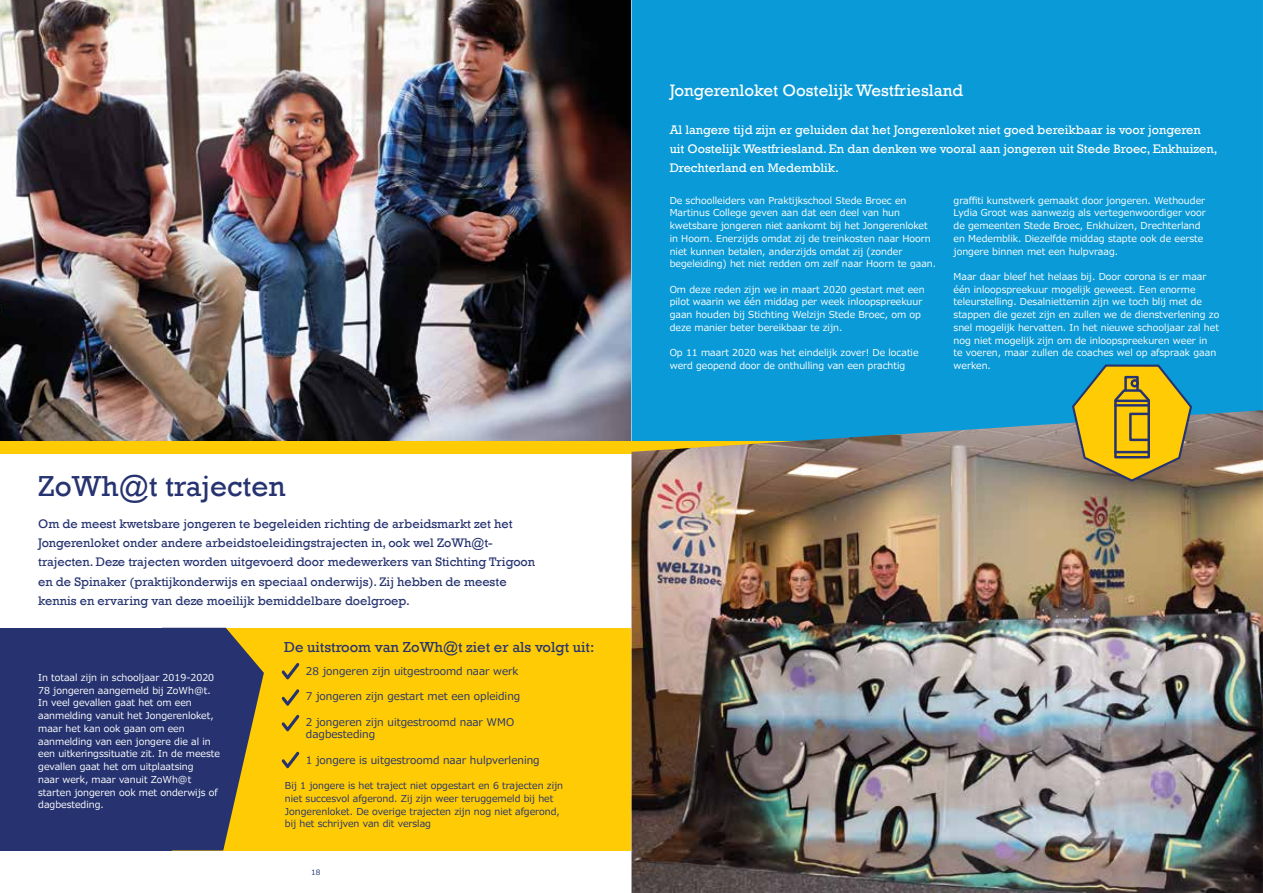
<style>
.page{position:relative;width:1263px;height:893px;background:#fff}
.page>*{position:absolute;margin:0;border:0;box-sizing:border-box;transform-origin:0 0}
.t1{font:29.7px "Rockwell";color:#263370}
.t2{font:16.95px "Rockwell";color:#fff}
.t3{font:14.85px "Rockwell";color:#263370}
.t4{font:12.75px/19px "Rockwell";color:#263370}
.t5{font:12.75px/19px "Rockwell";color:#fff}
.t6{font:10.65px/12.8px "Meiryo UIW53";color:#263370}
.t7{font:9.6px/12.8px "Meiryo UIW53";color:#fff}
.t8{font:9.6px/12.8px "Meiryo UIW53";color:#263370}
.t9{font:7.35px "Meiryo UIW53";color:#263370}
</style>
<div class="page">
<img style="left:0;top:0;width:631px;height:441px">
<div style="left:0;top:628px;width:212px;height:222px;background:#263370"></div>
<div style="left:0;top:441px;width:631px;height:13px;background:#fecb04"></div>
<div style="left:172px;top:628px;width:459px;height:222px;background:#fecb04"></div>
<svg style="left:282px;top:663px;width:17px;height:16px"></svg>
<svg style="left:282px;top:689px;width:17px;height:17px"></svg>
<svg style="left:282px;top:715px;width:17px;height:16px"></svg>
<svg style="left:282px;top:751px;width:17px;height:17px"></svg>
<svg style="left:172px;top:628px;width:92px;height:222px"></svg>
<div style="left:632px;top:0;width:631px;height:410px;background:#099ad7"></div>
<img style="left:631px;top:410px;width:632px;height:483px">
<svg style="left:1070px;top:363px;width:123px;height:120px;background:#b5a639"></svg>
<hr style="left:1115px;top:451px;width:34px;height:2px;background:#263370">
<hr style="left:1115px;top:404px;width:34px;height:3px;background:#263370">
<div style="left:1129px;top:413px;width:21px;height:28px;border:2px solid #263370"></div>
<div style="left:1124px;top:376px;width:15px;height:15px;border:2px solid #263370"></div>
<div style="left:1130px;top:379px;width:9px;height:8px;border:2px solid #263370;border-radius:50%"></div>
<svg style="left:631px;top:0;width:1px;height:454px"></svg>
<h1 class="t1" style="left:38px;top:469px;width:249px">ZoWh@t trajecten</h1>
<p class="t4" style="left:38px;top:515px;width:498px">Om de meest kwetsbare jongeren te begeleiden richting de arbeidsmarkt zet het Jongerenloket onder andere arbeidstoeleidingstrajecten in, ook wel ZoWh@t&shy;trajecten. Deze trajecten worden uitgevoerd door medewerkers van Stichting Trigoon en de Spinaker (praktijkonderwijs en speciaal onderwijs). Zij hebben de meeste kennis en ervaring van deze moeilijk bemiddelbare doelgroep.</p>
<h3 class="t3" style="left:284px;top:638px;width:312px">De uitstroom van ZoWh@t ziet er als volgt uit:</h3>
<p class="t6" style="left:306px;top:665px;width:214px">28 jongeren zijn uitgestroomd naar werk</p>
<p class="t6" style="left:306px;top:690px;width:216px">7 jongeren zijn gestart met een opleiding</p>
<p class="t6" style="left:306px;top:716px;width:210px">2 jongeren zijn uitgestroomd naar WMO dagbesteding</p>
<p class="t6" style="left:306px;top:754px;width:235px">1 jongere is uitgestroomd naar hulpverlening</p>
<p class="t8" style="left:285px;top:780px;width:280px">Bij 1 jongere is het traject niet opgestart en 6 trajecten zijn niet succesvol afgerond. Zij zijn weer teruggemeld bij het Jongerenloket. De overige trajecten zijn nog niet afgerond, bij het schrijven van dit verslag</p>
<p class="t7" style="left:38px;top:672px;width:183px">In totaal zijn in schooljaar 2019-2020<br>78 jongeren aangemeld bij ZoWh@t.<br>In veel gevallen gaat het om een aanmelding vanuit het Jongerenloket, maar het kan ook gaan om een aanmelding van een jongere die al in een uitkeringssituatie zit. In de meeste gevallen gaat het om uitplaatsing<br>naar werk, maar vanuit ZoWh@t starten jongeren ook met onderwijs of dagbesteding.</p>
<p class="t9" style="left:311px;top:867px;width:11px">18</p>
<h2 class="t2" style="left:670px;top:81px;width:295px">Jongerenloket Oostelijk Westfriesland</h2>
<h3 class="t5" style="left:670px;top:120px;width:549px">Al langere tijd zijn er geluiden dat het Jongerenloket niet goed bereikbaar is voor jongeren uit Oostelijk Westfriesland. En dan denken we vooral aan jongeren uit Stede Broec, Enkhuizen,<br>Drechterland en Medemblik.</h3>
<p class="t7" style="left:670px;top:194px;width:268px">De schoolleiders van Praktijkschool Stede Broec en Martinus College geven aan dat een deel van hun kwetsbare jongeren niet aankomt bij het Jongerenloket in Hoorn. Enerzijds omdat zij de treinkosten naar Hoorn niet kunnen betalen, anderzijds omdat zij (zonder begeleiding) het niet redden om zelf naar Hoorn te gaan.</p>
<p class="t7" style="left:670px;top:283px;width:256px">Om deze reden zijn we in maart 2020 gestart met een pilot waarin we één middag per week inloopspreekuur gaan houden bij Stichting Welzijn Stede Broec, om op deze manier beter bereikbaar te zijn.</p>
<p class="t7" style="left:670px;top:347px;width:250px">Op 11 maart 2020 was het eindelijk zover! De locatie werd geopend door de onthulling van een prachtig</p>
<p class="t7" style="left:953px;top:194px;width:254px">graffiti kunstwerk gemaakt door jongeren. Wethouder Lydia Groot was aanwezig als vertegenwoordiger voor de gemeenten Stede Broec, Enkhuizen, Drechterland en Medemblik. Diezelfde middag stapte ook de eerste jongere binnen met een hulpvraag.</p>
<p class="t7" style="left:953px;top:271px;width:267px">Maar daar bleef het helaas bij. Door corona is er maar één inloopspreekuur mogelijk geweest. Een enorme teleurstelling. Desalniettemin zijn we toch blij met de stappen die gezet zijn en zullen we de dienstverlening zo snel mogelijk hervatten. In het nieuwe schooljaar zal het nog niet mogelijk zijn om de inloopspreekuren weer in<br>te voeren, maar zullen de coaches wel op afspraak gaan werken.</p>
</div>
